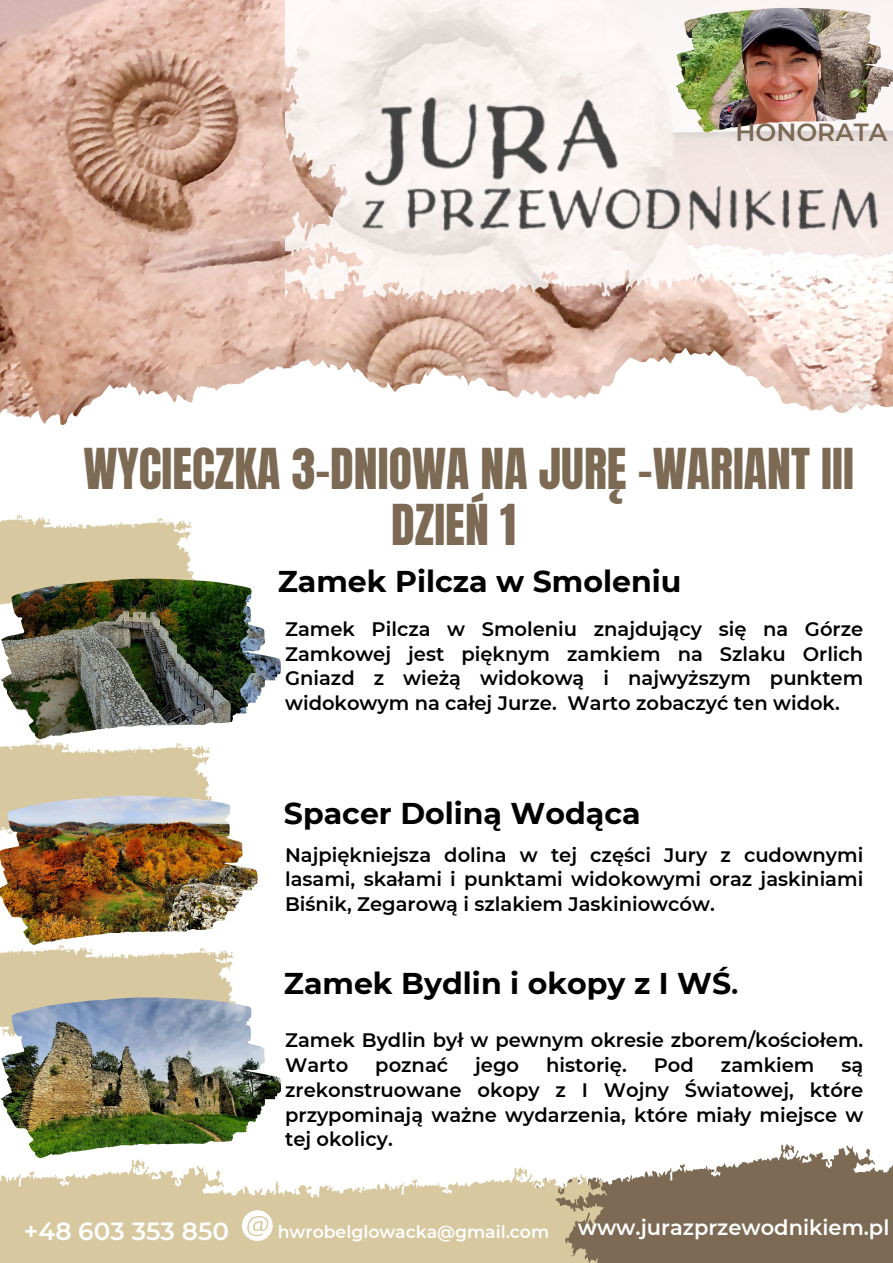
<style>
.page{position:relative;width:893px;height:1263px;background:#fff}
.page>*{position:absolute;margin:0;border:0;box-sizing:border-box;transform-origin:0 0}
.t1{font:47.92px "Anton";color:#7c6a54}
.t2{font:700 30px "Montserrat";color:#000}
.t3{font:600 24.75px "Montserrat";color:#fff}
.t4{font:600 24.75px "Montserrat";color:#7c6a54}
.t5{font:600 21px "Montserrat";color:#fff}
.t6{font:600 19.5px/24.8px "Montserrat";color:#000;text-align:justify}
.t7{font:600 17.25px "Montserrat";color:#fff}
.s1{font-weight:600}
</style>
<div class="page">
<img style="left:0;top:0;width:893px;height:327px">
<svg style="left:0;top:327px;width:893px;height:21px;background:#dcb7a6"></svg>
<svg style="left:0;top:348px;width:893px;height:77px"></svg>
<svg style="left:285px;top:0;width:608px;height:299px;fill:#f9f2f0"></svg>
<svg style="left:0;top:515px;width:194px;height:64px"></svg>
<svg style="left:0;top:945px;width:234px;height:52px"></svg>
<svg style="left:0;top:740px;width:211px;height:56px"></svg>
<img style="left:0;top:796px;width:257px;height:149px">
<img style="left:0;top:997px;width:281px;height:161px">
<svg style="left:237px;top:1106px;width:656px;height:157px"></svg>
<svg style="left:0;top:1159px;width:614px;height:104px;fill:#d8c89f"></svg>
<svg style="left:242px;top:1210px;width:31px;height:31px"></svg>
<img style="left:361px;top:92px;width:519px;height:143px">
<img style="left:676px;top:8px;width:217px;height:125px">
<img style="left:0;top:579px;width:281px;height:160px">
<h2 class="t4" style="left:735px;top:117px;width:153px">HONORATA</h2>
<h1 class="t1" style="left:83px;top:434px;width:772px">WYCIECZKA 3-DNIOWA NA JURĘ -WARIANT III</h1>
<p class="t1" style="left:391px;top:491px;width:126px">DZIEŃ 1</p>
<p class="t2" style="left:278px;top:563px;width:405px">Zamek Pilcza w Smoleniu</p>
<h2 class="t6" style="left:285px;top:616px;width:579px">Zamek Pilcza w Smoleniu znajdujący się na Górze Zamkowej jest pięknym zamkiem na Szlaku Orlich Gniazd z wieżą widokową i najwyższym punktem widokowym na całej Jurze. Warto zobaczyć ten widok.</h2>
<p class="t2" style="left:284px;top:795px;width:358px">Spacer Doliną Wodąca</p>
<h4 class="t6" style="left:285px;top:842px;width:580px">Najpiękniejsza dolina w tej części Jury z cudownymi lasami, skałami i punktami widokowymi oraz jaskiniami Biśnik, Zegarową i szlakiem Jaskiniowców.</h4>
<h2 class="t2" style="left:284px;top:965px;width:456px">Zamek Bydlin i okopy z I WŚ<span class="s1">.</span></h2>
<p class="t6" style="left:285px;top:1028px;width:580px">Zamek Bydlin był w pewnym okresie zborem/kościołem.<br>Warto</p>
<p class="t6" style="left:375px;top:1053px;width:74px">poznać</p>
<p class="t6" style="left:475px;top:1053px;width:45px">jego</p>
<p class="t6" style="left:546px;top:1053px;width:82px">historię.</p>
<p class="t6" style="left:654px;top:1053px;width:42px">Pod</p>
<p class="t6" style="left:721px;top:1053px;width:95px">zamkiem</p>
<p class="t6" style="left:285px;top:1053px;width:580px;text-indent:556px">są zrekonstruowane okopy z I Wojny Światowej, które przypominają ważne wydarzenia, które miały miejsce w tej okolicy.</p>
<h4 class="t3" style="left:24px;top:1216px;width:207px">+48 603 353 850</h4>
<p class="t7" style="left:278px;top:1221px;width:273px">hwrobelglowacka@gmail.com</p>
<p class="t5" style="left:578px;top:1215px;width:313px">www.jurazprzewodnikiem.pl</p>
</div>
